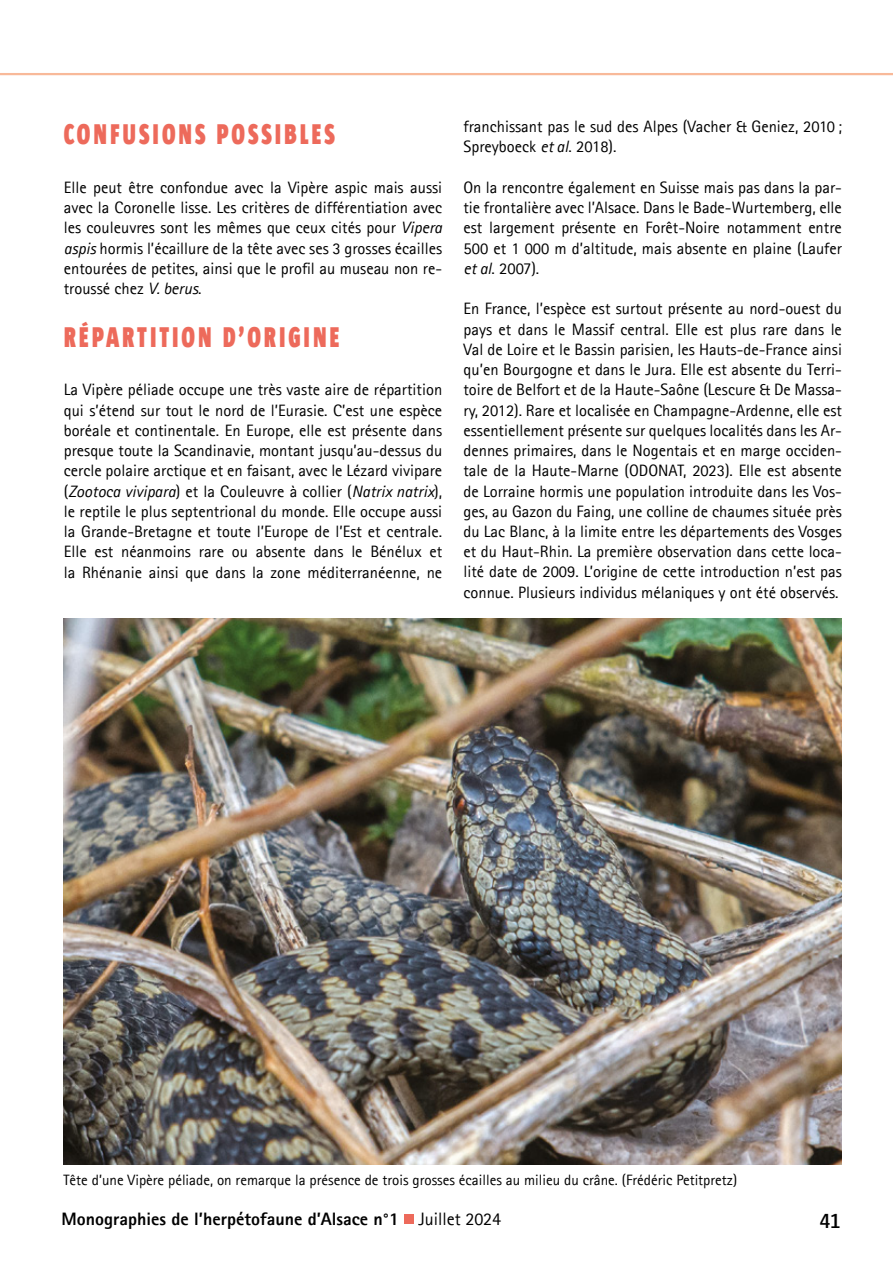
<style>
.page{position:relative;width:893px;height:1263px;background:#fff}
.page>*{position:absolute;margin:0;border:0;box-sizing:border-box;transform-origin:0 0}
.t1{font:900 29.4px "Sun LF";letter-spacing:.14em;color:#ed6a5b;scale:.71 1}
.t2{font:600 21px "Sun LF";color:#000}
.t3{font:800 18px "Rotis Sans Serif";color:#000}
.t4{font:16.5px/20.2px "Rotis Sans Serif";color:#000;text-align:justify}
.t5{font:16.5px "Rotis Sans Serif Italic 2";color:#000}
.t6{font:15px "Rotis Sans Serif";color:#000}
.s1{font-family:"Rotis Sans Serif Italic 2"}
.s2{font-family:"Rotis Sans Serif"}
.s3{font-weight:400}
</style>
<div class="page">
<img style="left:64px;top:618px;width:778px;height:547px">
<hr style="left:0;top:73px;width:893px;height:2px;background:#f8b999">
<div style="left:404px;top:1214px;width:10px;height:10px;background:#ed6a5b"></div>
<h1 class="t1" style="left:64px;top:118px;width:383px">CONFUSIONS POSSIBLES</h1>
<p class="t4" style="left:64px;top:178px;width:380px">Elle peut être confondue avec la Vipère aspic mais aussi avec la Coronelle lisse. Les critères de différentiation avec les couleuvres sont les mêmes que ceux cités pour <span class="s1">Vipera aspis</span> hormis l’écaillure de la tête avec ses 3 grosses écailles entourées de petites, ainsi que le profil au museau non re&shy;troussé chez <span class="s1">V. berus</span>.</p>
<h1 class="t1" style="left:64px;top:320px;width:390px">RÉPARTITION D’ORIGINE</h1>
<p class="t4" style="left:64px;top:381px;width:380px">La Vipère péliade occupe une très vaste aire de répartition qui s’étend sur tout le nord de l’Eurasie. C’est une espèce boréale et continentale. En Europe, elle est présente dans presque toute la Scandinavie, montant jusqu’au-dessus du cercle polaire arctique et en faisant, avec le Lézard vivipare</p>
<p class="t5" style="left:64px;top:484px;width:380px"><span class="s2">(</span>Zootoca vivipara<span class="s2">) et la Couleuvre à collier (</span>Natrix natrix<span class="s2">),</span></p>
<p class="t4" style="left:64px;top:502px;width:380px">le reptile le plus septentrional du monde. Elle occupe aussi la Grande-Bretagne et toute l’Europe de l’Est et centrale.<br>Elle est néanmoins rare ou absente dans le Bénélux et la Rhénanie ainsi que dans la zone méditerranéenne, ne</p>
<p class="t4" style="left:463px;top:117px;width:380px">franchissant pas le sud des Alpes (Vacher &amp; Geniez, 2010 ;<br>Spreyboeck <span class="s1">et al</span>. 2018).</p>
<p class="t4" style="left:463px;top:178px;width:380px">On la rencontre également en Suisse mais pas dans la par&shy;tie frontalière avec l’Alsace. Dans le Bade-Wurtemberg, elle est largement présente en Forêt-Noire notamment entre 500 et 1 000 m d’altitude, mais absente en plaine (Laufer <span class="s1">et al</span>. 2007).</p>
<p class="t4" style="left:463px;top:300px;width:380px">En France, l’espèce est surtout présente au nord-ouest du pays et dans le Massif central. Elle est plus rare dans le Val de Loire et le Bassin parisien, les Hauts-de-France ainsi qu’en Bourgogne et dans le Jura. Elle est absente du Terri&shy;toire de Belfort et de la Haute-Saône (Lescure &amp; De Massa&shy;ry, 2012). Rare et localisée en Champagne-Ardenne, elle est essentiellement présente sur quelques localités dans les Ar&shy;dennes primaires, dans le Nogentais et en marge occiden&shy;tale de la Haute-Marne (ODONAT, 2023). Elle est absente de Lorraine hormis une population introduite dans les Vos&shy;ges, au Gazon du Faing, une colline de chaumes située près du Lac Blanc, à la limite entre les départements des Vosges et du Haut-Rhin. La première observation dans cette loca&shy;lité date de 2009. L’origine de cette introduction n’est pas connue. Plusieurs individus mélaniques y ont été observés.</p>
<p class="t6" style="left:63px;top:1174px;width:675px">Tête d’une Vipère péliade, on remarque la présence de trois grosses écailles au milieu du crâne. (Frédéric Petitpretz)</p>
<p class="t3" style="left:62px;top:1211px;width:441px">Monographies de l’herpétofaune d’Alsace n°1 <span class="s3">Juillet 2024</span></p>
<p class="t2" style="left:820px;top:1209px;width:22px">41</p>
</div>
